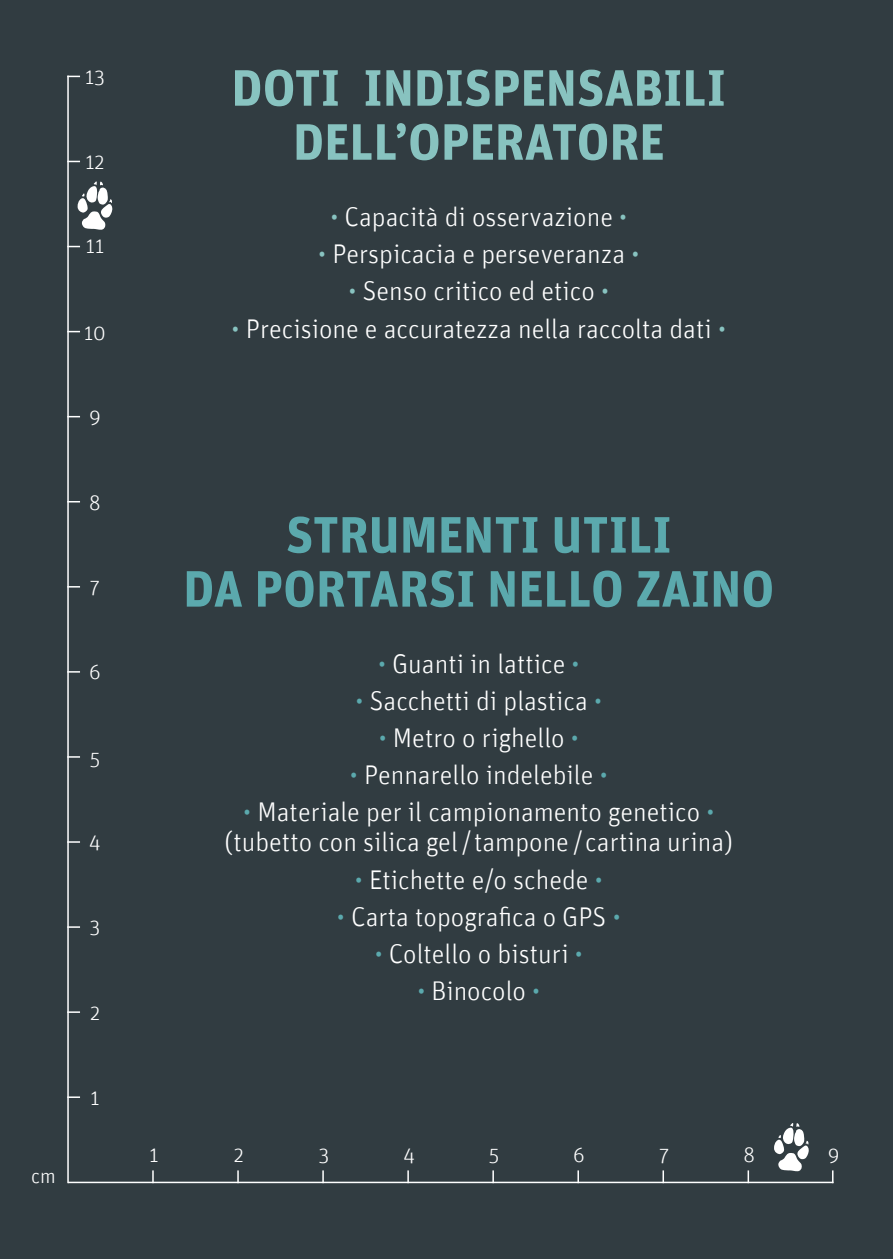
<style>
.page{position:relative;width:893px;height:1259px;background:#313c41}
.page>*{position:absolute;margin:0;border:0;box-sizing:border-box;transform-origin:0 0}
.t1{font:700 51px/54px "Unit";color:#5ba9ad;text-align:center}
.t2{font:700 51px/54px "Unit";color:#88c3c0;text-align:center}
.t3{font:300 27px/30px "Unit";color:#fff;text-align:center}
.t4{font:300 21px "Unit";color:#fff}
.s1{color:#88c3c0}
.s2{color:#5ba9ad}
</style>
<div class="page">
<hr style="left:68px;top:1181px;width:765px;height:2px;background:#fff">
<hr style="left:67px;top:76px;width:2px;height:1107px;background:#fff">
<svg style="left:152px;top:1170px;width:2px;height:12px"></svg>
<svg style="left:237px;top:1170px;width:2px;height:12px"></svg>
<svg style="left:322px;top:1170px;width:2px;height:12px"></svg>
<svg style="left:407px;top:1170px;width:2px;height:12px"></svg>
<svg style="left:492px;top:1170px;width:2px;height:12px"></svg>
<svg style="left:577px;top:1170px;width:2px;height:12px"></svg>
<svg style="left:662px;top:1170px;width:2px;height:12px"></svg>
<svg style="left:67px;top:1096px;width:13px;height:2px"></svg>
<svg style="left:67px;top:1011px;width:13px;height:2px"></svg>
<svg style="left:67px;top:926px;width:13px;height:2px"></svg>
<svg style="left:67px;top:841px;width:13px;height:1px"></svg>
<svg style="left:67px;top:756px;width:13px;height:1px"></svg>
<svg style="left:67px;top:671px;width:13px;height:1px"></svg>
<svg style="left:67px;top:586px;width:13px;height:1px"></svg>
<svg style="left:67px;top:501px;width:13px;height:1px"></svg>
<svg style="left:67px;top:416px;width:13px;height:1px"></svg>
<svg style="left:67px;top:331px;width:13px;height:1px"></svg>
<svg style="left:67px;top:246px;width:13px;height:1px"></svg>
<svg style="left:67px;top:161px;width:13px;height:1px"></svg>
<svg style="left:67px;top:76px;width:13px;height:1px"></svg>
<svg style="left:78px;top:181px;width:35px;height:49px"></svg>
<svg style="left:774px;top:1123px;width:35px;height:48px"></svg>
<p class="t4" style="left:31px;top:1164px;width:26px">cm</p>
<p class="t4" style="left:85px;top:65px;width:21px">13</p>
<p class="t4" style="left:85px;top:150px;width:21px">12</p>
<p class="t4" style="left:86px;top:234px;width:20px">11</p>
<p class="t4" style="left:84px;top:321px;width:23px">10</p>
<p class="t4" style="left:89px;top:405px;width:13px">9</p>
<p class="t4" style="left:89px;top:491px;width:13px">8</p>
<p class="t4" style="left:90px;top:575px;width:12px">7</p>
<p class="t4" style="left:89px;top:660px;width:13px">6</p>
<p class="t4" style="left:90px;top:747px;width:12px">5</p>
<p class="t4" style="left:89px;top:829px;width:13px">4</p>
<p class="t4" style="left:90px;top:914px;width:12px">3</p>
<p class="t4" style="left:90px;top:1000px;width:11px">2</p>
<p class="t4" style="left:90px;top:1085px;width:11px">1</p>
<h1 class="t2" style="left:232px;top:60px;width:496px">DOTI INDISPENSABILI<br>DELL’OPERATORE</h1>
<p class="t3" style="left:330px;top:202px;width:298px"><span class="s1">•</span> Capacità di osservazione <span class="s1">•</span></p>
<p class="t3" style="left:318px;top:239px;width:323px"><span class="s1">•</span> Perspicacia e perseveranza <span class="s1">•</span></p>
<p class="t3" style="left:349px;top:276px;width:262px"><span class="s1">•</span> Senso critico ed etico <span class="s1">•</span></p>
<p class="t3" style="left:232px;top:313px;width:496px"><span class="s1">•</span> Precisione e accuratezza nella raccolta dati <span class="s1">•</span></p>
<h1 class="t1" style="left:183px;top:507px;width:592px">STRUMENTI UTILI<br>DA PORTARSI NELLO ZAINO</h1>
<p class="t3" style="left:378px;top:648px;width:203px"><span class="s2">•</span> Guanti in lattice <span class="s2">•</span></p>
<p class="t3" style="left:356px;top:685px;width:248px"><span class="s2">•</span> Sacchetti di plastica <span class="s2">•</span></p>
<p class="t3" style="left:379px;top:723px;width:202px"><span class="s2">•</span> Metro o righello <span class="s2">•</span></p>
<p class="t3" style="left:350px;top:760px;width:259px"><span class="s2">•</span> Pennarello indelebile <span class="s2">•</span></p>
<p class="t3" style="left:225px;top:797px;width:510px"><span class="s2">•</span> Materiale per il campionamento genetico <span class="s2">• </span>(tubetto con silica gel /tampone /cartina urina)</p>
<p class="t3" style="left:355px;top:864px;width:249px"><span class="s2">•</span> Etichette e/o schede <span class="s2">•</span></p>
<p class="t3" style="left:337px;top:901px;width:285px"><span class="s2">•</span> Carta topografica o GPS <span class="s2">•</span></p>
<p class="t3" style="left:375px;top:938px;width:210px"><span class="s2">•</span> Coltello o bisturi <span class="s2">•</span></p>
<p class="t3" style="left:417px;top:975px;width:124px"><span class="s2">•</span> Binocolo <span class="s2">•</span></p>
<p class="t4" style="left:149px;top:1143px;width:11px">1</p>
<p class="t4" style="left:234px;top:1143px;width:11px">2</p>
<p class="t4" style="left:319px;top:1143px;width:12px">3</p>
<p class="t4" style="left:403px;top:1143px;width:13px">4</p>
<p class="t4" style="left:489px;top:1143px;width:12px">5</p>
<p class="t4" style="left:573px;top:1143px;width:13px">6</p>
<p class="t4" style="left:659px;top:1143px;width:12px">7</p>
<p class="t4" style="left:743px;top:1143px;width:13px">8</p>
<p class="t4" style="left:828px;top:1143px;width:13px">9</p>
</div>
